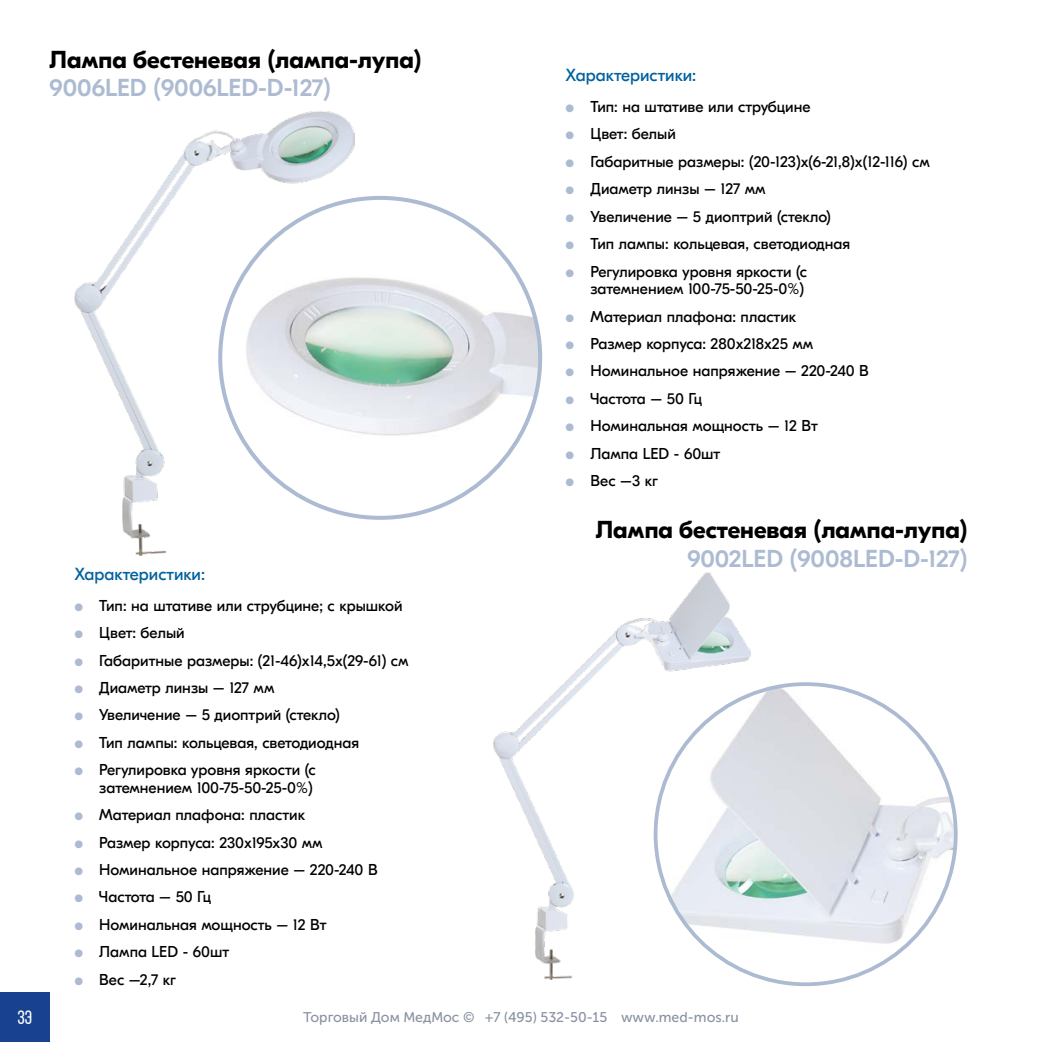
<style>
.page{position:relative;width:1042px;height:1042px;background:#fff}
.page>*{position:absolute;margin:0;border:0;box-sizing:border-box;transform-origin:0 0}
.t1{font:700 24.5px "GT Eesti Pro Display";color:#000}
.t2{font:500 24.5px "GT Eesti Pro Display";color:#acbbd2}
.t3{font:19.25px "Bebas Neue";color:#fff}
.t4{font:17.5px "GT Eesti Pro Display";color:#00619e}
.t5{font:15.75px/27.5px "GT Eesti Pro Display";color:#000}
.t6{font:14px "Museo Sans Cyrl 500";color:#8892a1}
.s1{font-weight:300;font-size:10.5px;color:#acbbd2}
</style>
<div class="page">
<div style="left:0;top:992px;width:50px;height:50px;background:#18428f"></div>
<img style="left:74px;top:111px;width:280px;height:444px">
<img style="left:493px;top:573px;width:257px;height:406px">
<img style="left:220px;top:198px;width:320px;height:320px;border-radius:160px">
<img style="left:655px;top:684px;width:301px;height:300px;border-radius:150px">
<h1 class="t1" style="left:50px;top:46px;width:373px">Лампа бестеневая (лампа-лупа)</h1>
<h1 class="t2" style="left:50px;top:75px;width:283px">9006LED (9006LED-D-127)</h1>
<p class="t4" style="left:74px;top:564px;width:132px">Характеристики:</p>
<p class="t5" style="left:74px;top:592px;width:336px"><span class="s1">А</span> Тип: на штативе или струбцине; с крышкой<br><span class="s1">А</span> Цвет: белый<br><span class="s1">А</span> Габаритные размеры: (21-46)х14,5х(29-61) см<br><span class="s1">А</span> Диаметр линзы – 127 мм<br><span class="s1">А</span> Увеличение – 5 диоптрий (стекло)<br><span class="s1">А</span> Тип лампы: кольцевая, светодиодная<br><span class="s1">А</span> Регулировка уровня яркости (с</p>
<p class="t5" style="left:74px;top:774px;width:305px;text-indent:25px">затемнением 100-75-50-25-0%)<br><span class="s1">А</span> Материал плафона: пластик<br><span class="s1">А</span> Размер корпуса: 230х195х30 мм<br><span class="s1">А</span> Номинальное напряжение – 220-240 В<br><span class="s1">А</span> Частота – 50 Гц<br><span class="s1">А</span> Номинальная мощность – 12 Вт<br><span class="s1">А</span> Лампа LED - 60шт<br><span class="s1">А</span> Вес –2,7 кг</p>
<p class="t4" style="left:566px;top:66px;width:132px">Характеристики:</p>
<p class="t5" style="left:566px;top:93px;width:366px"><span class="s1">А</span> Тип: на штативе или струбцине<br><span class="s1">А</span> Цвет: белый<br><span class="s1">А</span> Габаритные размеры: (20-123)х(6-21,8)х(12-116) см<br><span class="s1">А</span> Диаметр линзы – 127 мм<br><span class="s1">А</span> Увеличение – 5 диоптрий (стекло)<br><span class="s1">А</span> Тип лампы: кольцевая, светодиодная<br><span class="s1">А</span> Регулировка уровня яркости (с</p>
<p class="t5" style="left:566px;top:275px;width:305px;text-indent:25px">затемнением 100-75-50-25-0%)<br><span class="s1">А</span> Материал плафона: пластик<br><span class="s1">А</span> Размер корпуса: 280х218х25 мм<br><span class="s1">А</span> Номинальное напряжение – 220-240 В<br><span class="s1">А</span> Частота – 50 Гц<br><span class="s1">А</span> Номинальная мощность – 12 Вт<br><span class="s1">А</span> Лампа LED - 60шт<br><span class="s1">А</span> Вес –3 кг</p>
<h1 class="t1" style="left:596px;top:516px;width:373px">Лампа бестеневая (лампа-лупа)</h1>
<h1 class="t2" style="left:687px;top:545px;width:282px">9002LED (9008LED-D-127)</h1>
<p class="t3" style="left:17px;top:1007px;width:16px">60</p>
<p class="t6" style="left:303px;top:1010px;width:437px">Торговый Дом МедМос © +7 (495) 532-50-15 www.med-mos.ru</p>
</div>
